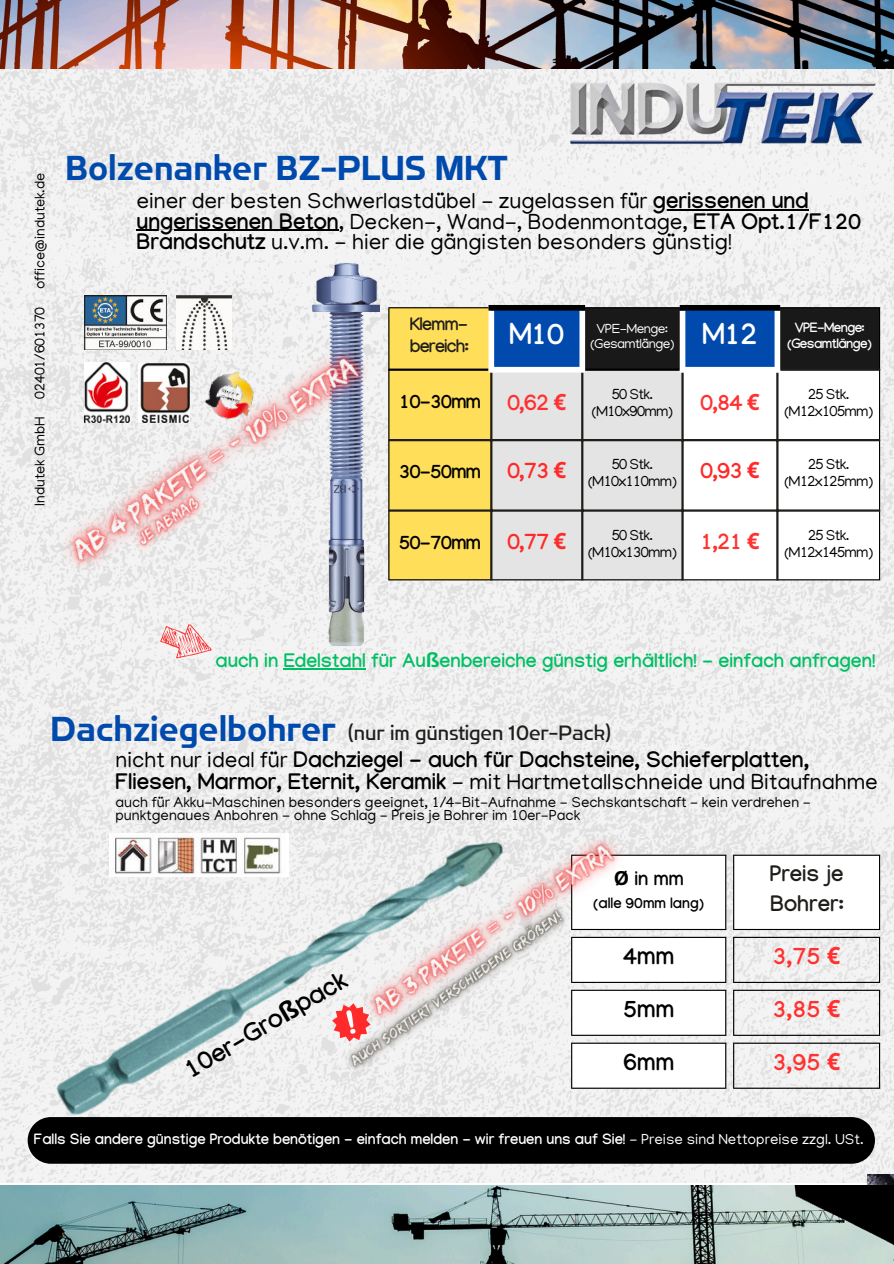
<style>
.page{position:relative;width:894px;height:1264px;background:#fff}
.page>*{position:absolute;margin:0;border:0;box-sizing:border-box;transform-origin:0 0}
.t1{font:34.5px "Flatory Sans 700";color:#004aad}
.t2{font:700 25.5px "Manjari";color:#000}
.t3{font:700 23.85px "Manjari";color:#ff3131}
.t4{font:700 23.85px "Manjari";color:#000}
.t5{font:22.35px/20.2px "Manjari";color:#000}
.t6{font:700 22.35px/21.3px "Manjari";color:#000}
.t7{font:700 22.35px/30.3px "Manjari";color:#201e1b}
.t8{font:20.55px "Flatory Sans 400";color:#201e1b}
.t9{font:700 19.5px "Manjari";color:#00bf63}
.t10{font:700 19.5px "Manjari";letter-spacing:-.04em;color:#000}
.t11{font:700 19.35px "Manjari";color:#000}
.t12{font:700 18px/22.5px "Manjari";letter-spacing:-.04em;color:#201e1b}
.t13{font:15px/16.8px "Manjari";letter-spacing:-.04em;color:#000}
.t14{font:14.85px/13.5px "Manjari";color:#000}
.t15{font:700 14.85px "Manjari";color:#fff}
.t16{font:700 14.85px "Manjari";color:#000}
.t17{font:14.4px "Manjari";color:#000}
.t18{font:13.5px/14.7px "Manjari";letter-spacing:-.04em;color:#fff}
.t19{font:700 13.5px "Manjari";letter-spacing:-.04em;color:#fff}
.s1{font-weight:700}
.s2{font-weight:700;font-size:30px}
.s3{font-size:22.5px;color:#ff3131}
.s4{font-family:"Noto Sans";font-size:22.5px;color:#ff3131}
.s5{font-size:22.5px;color:#ff2a2a}
.s6{font-family:"Noto Sans";font-size:22.5px;color:#ff2a2a}
.s7{font-family:"Noto Sans"}
.s8{font-weight:400}
</style>
<div class="page">
<img style="left:0;top:69px;width:893px;height:1113px">
<img style="left:866px;top:1174px;width:27px;height:11px">
<img style="left:0;top:0;width:893px;height:69px">
<div style="left:28px;top:1117px;width:846px;height:46px;background:#000;border-radius:23px"></div>
<img style="left:0;top:1185px;width:893px;height:78px">
<img style="left:566px;top:69px;width:310px;height:85px">
<svg style="left:598px;top:854px;width:281px;height:234px"></svg>
<hr style="left:725px;top:855px;width:1px;height:73px;background:#000">
<hr style="left:571px;top:854px;width:155px;height:1px;background:#000">
<hr style="left:571px;top:928px;width:155px;height:2px;background:#000">
<hr style="left:733px;top:855px;width:1px;height:73px;background:#000">
<hr style="left:878px;top:855px;width:1px;height:73px;background:#000">
<hr style="left:733px;top:854px;width:146px;height:1px;background:#000">
<hr style="left:733px;top:928px;width:146px;height:2px;background:#000">
<hr style="left:725px;top:937px;width:1px;height:44px;background:#000">
<hr style="left:571px;top:936px;width:155px;height:1px;background:#000">
<hr style="left:571px;top:981px;width:155px;height:1px;background:#000">
<hr style="left:733px;top:937px;width:1px;height:44px;background:#000">
<hr style="left:878px;top:937px;width:1px;height:44px;background:#000">
<hr style="left:733px;top:936px;width:146px;height:1px;background:#000">
<hr style="left:733px;top:981px;width:146px;height:1px;background:#000">
<hr style="left:725px;top:990px;width:1px;height:44px;background:#000">
<hr style="left:571px;top:989px;width:155px;height:1px;background:#000">
<hr style="left:571px;top:1034px;width:155px;height:1px;background:#000">
<hr style="left:733px;top:990px;width:1px;height:44px;background:#000">
<hr style="left:878px;top:990px;width:1px;height:44px;background:#000">
<hr style="left:733px;top:989px;width:146px;height:1px;background:#000">
<hr style="left:733px;top:1034px;width:146px;height:1px;background:#000">
<hr style="left:725px;top:1043px;width:1px;height:44px;background:#000">
<hr style="left:571px;top:1042px;width:155px;height:1px;background:#000">
<hr style="left:571px;top:1087px;width:155px;height:1px;background:#000">
<hr style="left:733px;top:1043px;width:1px;height:44px;background:#000">
<hr style="left:878px;top:1043px;width:1px;height:44px;background:#000">
<hr style="left:733px;top:1042px;width:146px;height:1px;background:#000">
<hr style="left:733px;top:1087px;width:146px;height:1px;background:#000">
<svg style="left:160px;top:623px;width:52px;height:35px"></svg>
<svg style="left:419px;top:308px;width:459px;height:271px"></svg>
<hr style="left:878px;top:308px;width:1px;height:271px;background:#000">
<hr style="left:388px;top:307px;width:100px;height:1px;background:#000">
<hr style="left:585px;top:307px;width:94px;height:1px;background:#000">
<hr style="left:780px;top:307px;width:99px;height:1px;background:#000">
<hr style="left:388px;top:579px;width:491px;height:1px;background:#000">
<hr style="left:490px;top:372px;width:2px;height:208px;background:#201e1b">
<hr style="left:581px;top:372px;width:2px;height:208px;background:#201e1b">
<hr style="left:681px;top:372px;width:2px;height:208px;background:#201e1b">
<hr style="left:776px;top:372px;width:2px;height:208px;background:#201e1b">
<hr style="left:780px;top:368px;width:99px;height:3px;background:#201e1b">
<hr style="left:388px;top:439px;width:491px;height:2px;background:#201e1b">
<hr style="left:388px;top:509px;width:491px;height:2px;background:#201e1b">
<hr style="left:388px;top:368px;width:100px;height:3px;background:#000">
<hr style="left:585px;top:368px;width:94px;height:3px;background:#000">
<div style="left:488px;top:310px;width:6px;height:57px;background:#fff"></div>
<div style="left:579px;top:310px;width:6px;height:57px;background:#fff"></div>
<div style="left:679px;top:310px;width:6px;height:57px;background:#fff"></div>
<div style="left:774px;top:310px;width:6px;height:57px;background:#fff"></div>
<div style="left:488px;top:367px;width:97px;height:5px;background:#fff"></div>
<div style="left:679px;top:367px;width:101px;height:5px;background:#fff"></div>
<div style="left:488px;top:305px;width:97px;height:5px;background:#000"></div>
<div style="left:679px;top:305px;width:101px;height:5px;background:#000"></div>
<img style="left:302px;top:253px;width:77px;height:400px">
<img style="left:34px;top:806px;width:490px;height:319px">
<img style="left:109px;top:833px;width:179px;height:44px">
<hr style="left:652px;top:209px;width:156px;height:2px;background:#000">
<hr style="left:136px;top:230px;width:202px;height:1px;background:#000">
<img style="left:12px;top:295px;width:407px;height:326px">
<img style="left:103px;top:460px;width:134px;height:120px">
<hr style="left:283px;top:668px;width:83px;height:1px;background:#00bf63">
<img style="left:322px;top:791px;width:342px;height:274px">
<img style="left:316px;top:875px;width:282px;height:225px">
<p class="t17" style="left:31px;top:505px;width:334px;rotate:-90deg">Indutek GmbH 02401/601370 office@indutek.de</p>
<h1 class="t1" style="left:65px;top:147px;width:443px">Bolzenanker BZ-PLUS MKT</h1>
<p class="t5" style="left:136px;top:190px;width:726px">einer der besten Schwerlastdübel - zugelassen für <span class="s1">gerissenen und ungerissenen Beton</span>, Decken-, Wand-, Bodenmontage, <span class="s1">ETA Opt.1/F120<br>Brandschutz</span> u.v.m. - hier die gängisten besonders günstig!</p>
<p class="t12" style="left:409px;top:312px;width:60px">Klemm&shy;bereich:</p>
<p class="t18" style="left:590px;top:321px;width:275px;text-indent:-81px"><span class="s2">M10</span> VPE-Menge:<br>(Gesamtlänge) <sup>M12</sup> <sup>VPE-Menge:</sup></p>
<p class="t19" style="left:787px;top:335px;width:86px">(Gesamtlänge)</p>
<p class="t10" style="left:398px;top:390px;width:169px">10-30mm <span class="s3">0,62</span> <span class="s4">€</span></p>
<p class="t13" style="left:591px;top:385px;width:170px;text-indent:20px">50 Stk.<br>(M10x90mm) <sup>0,84</sup> <sup>€</sup></p>
<p class="t13" style="left:783px;top:385px;width:91px;text-align:center">25 Stk. (M12x105mm)</p>
<p class="t10" style="left:398px;top:460px;width:169px">30-50mm <span class="s5">0,73</span> <span class="s6">€</span></p>
<p class="t13" style="left:587px;top:456px;width:173px;text-indent:24px">50 Stk.<br>(M10x110mm) <sup>0,93</sup> <sup>€</sup></p>
<p class="t13" style="left:783px;top:456px;width:91px;text-align:center">25 Stk. (M12x125mm)</p>
<p class="t10" style="left:398px;top:530px;width:169px">50-70mm <span class="s5">0,77</span> <span class="s6">€</span></p>
<p class="t13" style="left:587px;top:526px;width:173px;text-indent:24px">50 Stk.<br>(M10x130mm) <sup>1,21</sup> <sup>€</sup></p>
<p class="t13" style="left:783px;top:526px;width:91px;text-align:center">25 Stk. (M12x145mm)</p>
<p class="t9" style="left:215px;top:649px;width:661px">auch in Edelstahl für Au<span class="s7">ß</span>enbereiche günstig erhältlich! - einfach anfragen!</p>
<h1 class="t1" style="left:50px;top:708px;width:287px">Dachziegelbohrer</h1>
<p class="t6" style="left:115px;top:749px;width:763px"><span class="s8">nicht nur ideal für</span> Dachziegel - auch für Dachsteine, Schieferplatten,<br>Fliesen, Marmor, Eternit, Keramik <span class="s8">- mit Hartmetallschneide und Bitaufnahme</span></p>
<p class="t8" style="left:348px;top:720px;width:264px">(nur im günstigen 10er-Pack)</p>
<p class="t14" style="left:115px;top:794px;width:696px">auch für Akku-Maschinen besonders geeignet, 1/4-Bit-Aufnahme - Sechskantschaft - kein verdrehen - punktgenaues Anbohren - ohne Schlag - Preis je Bohrer im 10er-Pack</p>
<p class="t2" style="left:178px;top:1059px;width:186px;rotate:-31deg">10er-Gro<span class="s7">ß</span>pack</p>
<p class="t11" style="left:613px;top:866px;width:72px"><span class="s7">Ø</span> in mm</p>
<p class="t16" style="left:593px;top:894px;width:112px">(alle 90mm lang)</p>
<p class="t7" style="left:769px;top:857px;width:75px">Preis je<br>Bohrer:</p>
<p class="t4" style="left:623px;top:941px;width:53px">4mm</p>
<p class="t3" style="left:772px;top:941px;width:69px">3,75 <span class="s7">€</span></p>
<p class="t4" style="left:623px;top:994px;width:53px">5mm</p>
<p class="t3" style="left:772px;top:994px;width:69px">3,85 <span class="s7">€</span></p>
<p class="t4" style="left:623px;top:1047px;width:53px">6mm</p>
<p class="t3" style="left:772px;top:1047px;width:69px">3,95 <span class="s7">€</span></p>
<p class="t15" style="left:34px;top:1130px;width:831px">Falls Sie andere günstige Produkte benötigen - einfach melden - wir freuen uns auf Sie! <span class="s8">- Preise sind Nettopreise zzgl. USt.</span></p>
</div>
